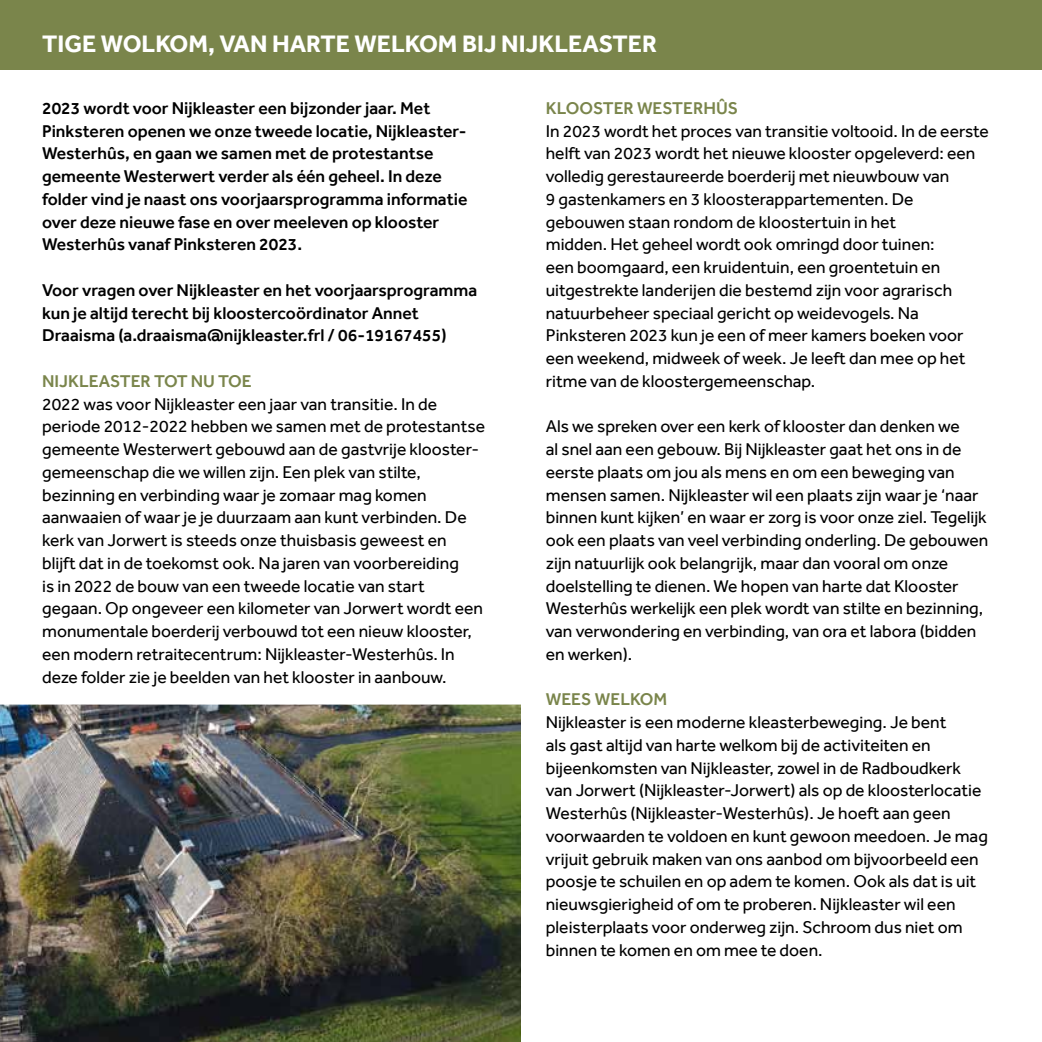
<style>
.page{position:relative;width:1042px;height:1042px;background:#fff}
.page>*{position:absolute;margin:0;border:0;box-sizing:border-box;transform-origin:0 0}
.t1{font:700 24.5px "Effra";color:#fff}
.t2{font:17.5px/22.8px "Effra";color:#000}
.t3{font:500 17.5px/22.8px "Effra";color:#000}
.t4{font:500 17.5px "Effra";color:#7a854b}
</style>
<div class="page">
<div style="left:0;top:0;width:1042px;height:69px;background:#7a854b"></div>
<img style="left:0;top:704px;width:521px;height:338px">
<h1 class="t1" style="left:42px;top:29px;width:616px">TIGE WOLKOM, VAN HARTE WELKOM BIJ NIJKLEASTER</h1>
<p class="t3" style="left:42px;top:96px;width:427px">2023 wordt voor Nijkleaster een bijzonder jaar. Met Pinksteren openen we onze tweede locatie, Nijkleaster-Westerhûs, en gaan we samen met de protestantse gemeente Westerwert verder als één geheel. In deze folder vind je naast ons voorjaarsprogramma informatie over deze nieuwe fase en over meeleven op klooster Westerhûs vanaf Pinksteren 2023.</p>
<p class="t3" style="left:42px;top:278px;width:436px">Voor vragen over Nijkleaster en het voorjaarsprogramma kun je altijd terecht bij kloostercoördinator Annet<br>Draaisma (a.draaisma@nijkleaster.frl / 06-19167455)</p>
<p class="t4" style="left:42px;top:370px;width:211px">NIJKLEASTER TOT NU TOE</p>
<p class="t2" style="left:42px;top:392px;width:444px">2022 was voor Nijkleaster een jaar van transitie. In de periode 2012-2022 hebben we samen met de protestantse gemeente Westerwert gebouwd aan de gastvrije klooster&shy;gemeenschap die we willen zijn. Een plek van stilte, bezinning en verbinding waar je zomaar mag komen aanwaaien of waar je je duurzaam aan kunt verbinden. De kerk van Jorwert is steeds onze thuisbasis geweest en<br>blijft dat in de toekomst ook. Na jaren van voorbereiding<br>is in 2022 de bouw van een tweede locatie van start gegaan. Op ongeveer een kilometer van Jorwert wordt een monumentale boerderij verbouwd tot een nieuw klooster, een modern retraitecentrum: Nijkleaster-Westerhûs. In deze folder zie je beelden van het klooster in aanbouw.</p>
<p class="t4" style="left:546px;top:97px;width:194px">KLOOSTER WESTERHÛS</p>
<p class="t2" style="left:546px;top:119px;width:444px">In 2023 wordt het proces van transitie voltooid. In de eerste helft van 2023 wordt het nieuwe klooster opgeleverd: een volledig gerestaureerde boerderij met nieuwbouw van<br>9 gastenkamers en 3 kloosterappartementen. De gebouwen staan rondom de kloostertuin in het<br>midden. Het geheel wordt ook omringd door tuinen:<br>een boomgaard, een kruidentuin, een groentetuin en uitgestrekte landerijen die bestemd zijn voor agrarisch natuurbeheer speciaal gericht op weidevogels. Na Pinksteren 2023 kun je een of meer kamers boeken voor een weekend, midweek of week. Je leeft dan mee op het ritme van de kloostergemeenschap.</p>
<p class="t2" style="left:546px;top:415px;width:444px">Als we spreken over een kerk of klooster dan denken we<br>al snel aan een gebouw. Bij Nijkleaster gaat het ons in de eerste plaats om jou als mens en om een beweging van mensen samen. Nijkleaster wil een plaats zijn waar je ‘naar binnen kunt kijken’ en waar er zorg is voor onze ziel. Tegelijk ook een plaats van veel verbinding onderling. De gebouwen zijn natuurlijk ook belangrijk, maar dan vooral om onze doelstelling te dienen. We hopen van harte dat Klooster Westerhûs werkelijk een plek wordt van stilte en bezinning, van verwondering en verbinding, van ora et labora (bidden en werken).</p>
<p class="t4" style="left:546px;top:689px;width:123px">WEES WELKOM</p>
<p class="t2" style="left:546px;top:711px;width:443px">Nijkleaster is een moderne kleasterbeweging. Je bent<br>als gast altijd van harte welkom bij de activiteiten en bijeenkomsten van Nijkleaster, zowel in de Radboudkerk van Jorwert (Nijkleaster-Jorwert) als op de kloosterlocatie Westerhûs (Nijkleaster-Westerhûs). Je hoeft aan geen voorwaarden te voldoen en kunt gewoon meedoen. Je mag vrijuit gebruik maken van ons aanbod om bijvoorbeeld een poosje te schuilen en op adem te komen. Ook als dat is uit nieuwsgierigheid of om te proberen. Nijkleaster wil een pleisterplaats voor onderweg zijn. Schroom dus niet om binnen te komen en om mee te doen.</p>
</div>
